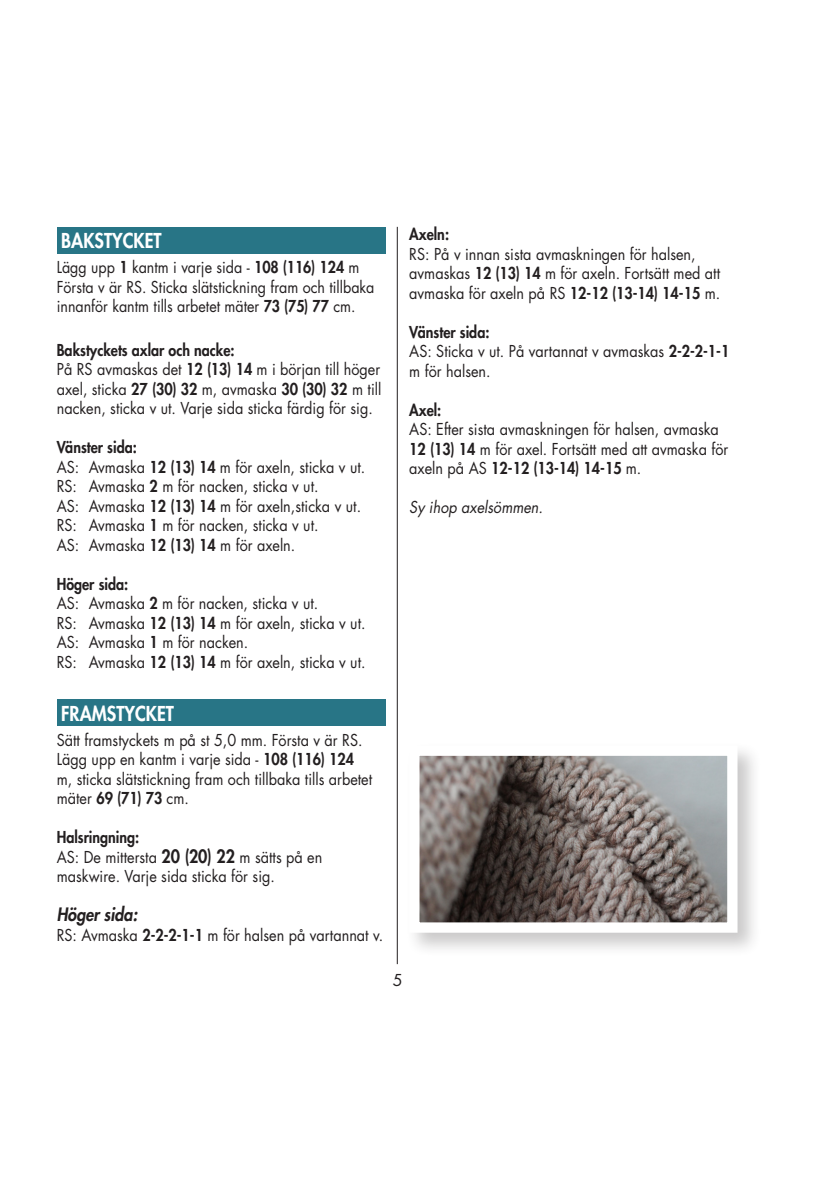
<style>
.page{position:relative;width:840px;height:1191px;background:#fff}
.page>*{position:absolute;margin:0;border:0;box-sizing:border-box;transform-origin:0 0}
.t1{font:800 20px "Futura Std";color:#fff;scale:.9 1}
.t2{font:italic 800 18px "Futura Std";color:#231f20;scale:.89 1}
.t3{font:16px/19.6px "Futura Std";color:#231f20;scale:.9 1}
.t4{font:16px/19.6px "Futura Std";color:#231f20;scale:.89 1}
.t5{font:800 16px "Futura Std";color:#231f20;scale:.89 1}
.t6{font:italic 16px "Futura Std";color:#231f20;scale:.9 1}
.t7{font:16px "Futura Std";color:#231f20}
.s1{font-weight:800}
.s2{font-weight:800;font-size:18px}
</style>
<div class="page">
<hr style="left:397px;top:227px;width:1px;height:737px;background:#231f20">
<div style="left:57px;top:227px;width:328px;height:26px;background:#287586"></div>
<div style="left:57px;top:699px;width:328px;height:27px;background:#287586"></div>
<div style="left:405px;top:742px;width:356px;height:215px;background:#231f20;opacity:.24"></div>
<img style="left:420px;top:756px;width:306px;height:165px">
<div style="left:409px;top:745px;width:328px;height:187px;border:10px solid #fff"></div>
<p class="t1" style="left:61px;top:228px;width:113px">BAKSTYCKET</p>
<p class="t4" style="left:57px;top:257px;width:341px">Lägg upp <span class="s1">1</span> kantm i varje sida - <span class="s1">108 (116) 124</span> m</p>
<p class="t4" style="left:57px;top:277px;width:358px">Första v är RS. Sticka slätstickning fram och tillbaka innanför kantm tills arbetet mäter <span class="s1">73 (75) 77</span> cm.</p>
<p class="t5" style="left:57px;top:339px;width:201px">Bakstyckets axlar och nacke:</p>
<p class="t3" style="left:57px;top:359px;width:362px;text-align:justify">På RS avmaskas det <span class="s1">12 (13) 14</span> m i början till höger axel, sticka <span class="s1">27 (30) 32</span> m, avmaska <span class="s1">30 (30) 32</span> m till nacken, sticka v ut. Varje sida sticka färdig för sig.</p>
<p class="t5" style="left:57px;top:437px;width:92px">Vänster sida:</p>
<p class="t3" style="left:57px;top:457px;width:344px">AS: Avmaska <span class="s1">12 (13) 14</span> m för axeln, sticka v ut.</p>
<p class="t3" style="left:57px;top:476px;width:292px">RS: Avmaska <span class="s1">2</span> m för nacken, sticka v ut.</p>
<p class="t3" style="left:57px;top:496px;width:339px">AS: Avmaska <span class="s1">12 (13) 14</span> m för axeln,sticka v ut.</p>
<p class="t3" style="left:57px;top:515px;width:292px">RS: Avmaska <span class="s1">1</span> m för nacken, sticka v ut.</p>
<p class="t3" style="left:57px;top:535px;width:266px">AS: Avmaska <span class="s1">12 (13) 14</span> m för axeln.</p>
<p class="t5" style="left:57px;top:573px;width:82px">Höger sida:</p>
<p class="t3" style="left:57px;top:593px;width:292px">AS: Avmaska <span class="s1">2</span> m för nacken, sticka v ut.</p>
<p class="t3" style="left:57px;top:613px;width:344px">RS: Avmaska <span class="s1">12 (13) 14</span> m för axeln, sticka v ut.</p>
<p class="t3" style="left:57px;top:632px;width:214px">AS: Avmaska <span class="s1">1</span> m för nacken.</p>
<p class="t3" style="left:57px;top:652px;width:344px">RS: Avmaska <span class="s1">12 (13) 14</span> m för axeln, sticka v ut.</p>
<p class="t1" style="left:61px;top:700px;width:127px">FRAMSTYCKET</p>
<p class="t3" style="left:57px;top:730px;width:352px">Sätt framstyckets m på st 5,0 mm. Första v är RS.<br>Lägg upp en kantm i varje sida - <span class="s1">108 (116) 124 </span>m, sticka slätstickning fram och tillbaka tills arbetet mäter <span class="s1">69 (71) 73</span> cm.</p>
<p class="t5" style="left:57px;top:827px;width:94px">Halsringning:</p>
<p class="t3" style="left:57px;top:847px;width:296px">AS: De mittersta <span class="s2">20 (20) 22</span> m sätts på en</p>
<p class="t3" style="left:57px;top:866px;width:244px">maskwire. Varje sida sticka för sig.</p>
<p class="t2" style="left:57px;top:903px;width:92px">Höger sida:</p>
<p class="t3" style="left:57px;top:925px;width:364px">RS: Avmaska <span class="s1">2-2-2-1-1</span> m för halsen på vartannat v.</p>
<p class="t5" style="left:409px;top:224px;width:46px">Axeln:</p>
<p class="t3" style="left:409px;top:244px;width:319px">RS: På v innan sista avmaskningen för halsen,</p>
<p class="t3" style="left:409px;top:263px;width:347px">avmaskas <span class="s1">12 (13) 14</span> m för axeln. Fortsätt med att avmaska för axeln på RS <span class="s1">12-12 (13-14) 14-15</span> m.</p>
<p class="t5" style="left:409px;top:321px;width:92px">Vänster sida:</p>
<p class="t3" style="left:409px;top:341px;width:357px">AS: Sticka v ut. På vartannat v avmaskas <span class="s1">2-2-2-1-1 </span>m för halsen.</p>
<p class="t5" style="left:409px;top:399px;width:38px">Axel:</p>
<p class="t3" style="left:409px;top:419px;width:356px">AS: Efter sista avmaskningen för halsen, avmaska<br><span class="s1">12 (13) 14</span> m för axel. Fortsätt med att avmaska för axeln på AS <span class="s1">12-12 (13-14) 14-15</span> m.</p>
<p class="t6" style="left:409px;top:497px;width:150px">Sy ihop axelsömmen.</p>
<p class="t7" style="left:392px;top:969px;width:11px">5</p>
</div>
